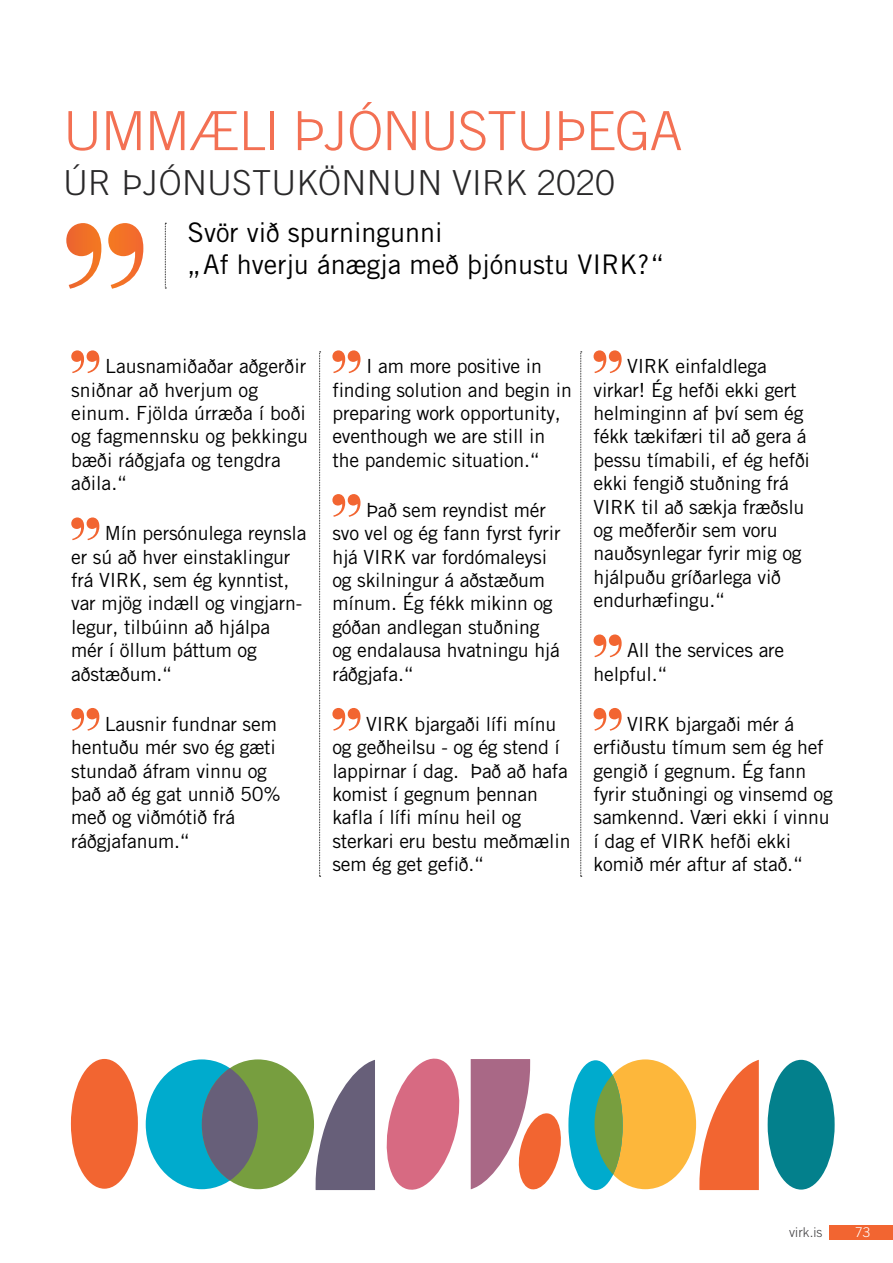
<style>
.page{position:relative;width:893px;height:1263px;background:#fff}
.page>*{position:absolute;margin:0;border:0;box-sizing:border-box;transform-origin:0 0}
.t1{font:300 54px "Trade Gothic";letter-spacing:-.02em;color:#f37053}
.t2{font:300 34.5px "Trade Gothic";letter-spacing:.01em;color:#292829}
.t3{font:27px/32.4px "Trade Gothic";color:#000}
.t4{font:19.5px/23.4px "Trade Gothic";letter-spacing:-.01em;color:#000}
.t5{font:300 13.5px "Trade Gothic";letter-spacing:.005em;color:#414042}
.t6{font:300 13.5px "Trade Gothic";color:#fff}
</style>
<div class="page">
<svg style="left:71px;top:350px;width:28px;height:23px"></svg>
<svg style="left:71px;top:517px;width:28px;height:23px"></svg>
<svg style="left:71px;top:708px;width:28px;height:23px"></svg>
<svg style="left:332px;top:350px;width:28px;height:23px"></svg>
<svg style="left:332px;top:494px;width:28px;height:23px"></svg>
<svg style="left:332px;top:708px;width:28px;height:23px"></svg>
<svg style="left:594px;top:350px;width:28px;height:23px"></svg>
<svg style="left:594px;top:634px;width:28px;height:23px"></svg>
<svg style="left:594px;top:708px;width:28px;height:23px"></svg>
<svg style="left:319px;top:351px;width:2px;height:526px"></svg>
<svg style="left:580px;top:351px;width:2px;height:526px"></svg>
<svg style="left:165px;top:223px;width:1px;height:66px"></svg>
<svg style="left:66px;top:223px;width:77px;height:66px"></svg>
<div style="left:594px;top:1059px;width:102px;height:130px;background:#fdb73b;border-radius:50%"></div>
<div style="left:146px;top:1059px;width:112px;height:130px;background:#00abcd;border-radius:50%"></div>
<div style="left:202px;top:1059px;width:112px;height:130px;background:#779e3f;border-radius:50%"></div>
<div style="left:568px;top:1060px;width:55px;height:130px;background:#00abcd;border-radius:50%"></div>
<div style="left:71px;top:1059px;width:67px;height:130px;background:#f26531;border-radius:50%"></div>
<svg style="left:386px;top:1058px;width:74px;height:132px"></svg>
<svg style="left:471px;top:1059px;width:90px;height:131px"></svg>
<svg style="left:313px;top:1060px;width:62px;height:130px"></svg>
<svg style="left:594px;top:1075px;width:29px;height:99px"></svg>
<svg style="left:699px;top:1060px;width:60px;height:130px"></svg>
<div style="left:768px;top:1060px;width:67px;height:129px;background:#03808c;border-radius:50%"></div>
<div style="left:202px;top:1068px;width:56px;height:112px;background:#675f79;border-radius:50%"></div>
<div style="left:829px;top:1225px;width:64px;height:14px;background:#f26531"></div>
<h1 class="t1" style="left:63px;top:99px;width:621px">UMMÆLI ÞJÓNUSTUÞEGA</h1>
<h2 class="t2" style="left:63px;top:162px;width:553px">ÚR ÞJÓNUSTUKÖNNUN VIRK 2020</h2>
<h3 class="t3" style="left:188px;top:215px;width:478px">Svör við spurningunni<br>„Af hverju ánægja með þjónustu VIRK?“</h3>
<p class="t4" style="left:71px;top:354px;width:238px;text-indent:34px">Lausnamiðaðar aðgerðir sniðnar að hverjum og einum. Fjölda úrræða í boði og fagmennsku og þekkingu bæði ráðgjafa og tengdra aðila.“</p>
<p class="t4" style="left:71px;top:521px;width:237px;text-indent:34px">Mín persónulega reynsla er sú að hver einstaklingur frá VIRK, sem ég kynntist, var mjög indæll og vingjarn&shy;legur, tilbúinn að hjálpa mér í öllum þáttum og aðstæðum.“</p>
<p class="t4" style="left:71px;top:712px;width:211px;text-indent:34px">Lausnir fundnar sem hentuðu mér svo ég gæti stundað áfram vinnu og það að ég gat unnið 50% með og viðmótið frá ráðgjafanum.“</p>
<p class="t4" style="left:332px;top:354px;width:241px;text-indent:34px">I am more positive in finding solution and begin in preparing work opportunity, eventhough we are still in the pandemic situation.“</p>
<p class="t4" style="left:332px;top:498px;width:230px;text-indent:34px">Það sem reyndist mér svo vel og ég fann fyrst fyrir hjá VIRK var fordómaleysi og skilningur á aðstæðum mínum. Ég fékk mikinn og góðan andlegan stuðning og endalausa hvatningu hjá ráðgjafa.“</p>
<p class="t4" style="left:332px;top:712px;width:240px;text-indent:34px">VIRK bjargaði lífi mínu og geðheilsu - og ég stend í lappirnar í dag. Það að hafa komist í gegnum þennan kafla í lífi mínu heil og sterkari eru bestu meðmælin sem ég get gefið.“</p>
<p class="t4" style="left:594px;top:354px;width:218px;text-indent:34px">VIRK einfaldlega virkar! Ég hefði ekki gert helminginn af því sem ég fékk tækifæri til að gera á þessu tímabili, ef ég hefði ekki fengið stuðning frá<br>VIRK til að sækja fræðslu og meðferðir sem voru nauðsynlegar fyrir mig og hjálpuðu gríðarlega við endurhæfingu.“</p>
<p class="t4" style="left:594px;top:638px;width:192px;text-indent:34px">All the services are helpful.“</p>
<p class="t4" style="left:594px;top:712px;width:241px;text-indent:34px">VIRK bjargaði mér á erfiðustu tímum sem ég hef gengið í gegnum. Ég fann fyrir stuðningi og vinsemd og samkennd. Væri ekki í vinnu í dag ef VIRK hefði ekki komið mér aftur af stað.“</p>
<p class="t5" style="left:789px;top:1224px;width:35px">virk.is</p>
<p class="t6" style="left:855px;top:1224px;width:17px">73</p>
</div>
